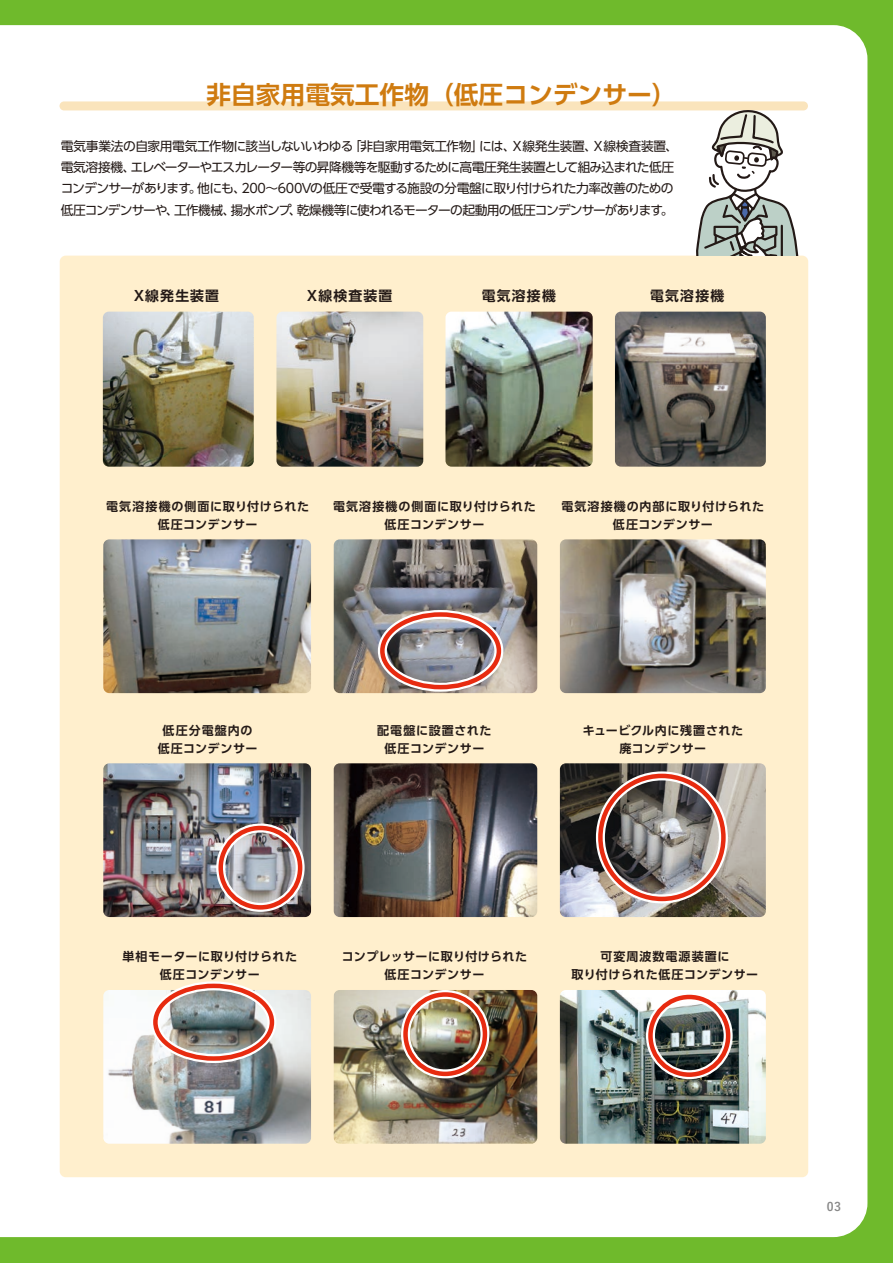
<style>
.page{position:relative;width:893px;height:1263px;background:#6fba2c}
.page>*{position:absolute;margin:0;border:0;box-sizing:border-box;transform-origin:0 0}
.t1{font:700 24.75px "UD Shin Go Pr 6 De";color:#cf7b10}
.t2{font:700 13.8px "UD Shin Go Pr 6 De";letter-spacing:.09em;color:#231916}
.t3{font:12.75px/21.3px "UD Shin Go Pr 6";letter-spacing:-.055em;color:#231916}
.t4{font:700 12px/18px "UD Shin Go Pr 6 De";letter-spacing:.055em;color:#231916;text-align:center}
.t5{font:700 12px/18px "UD Shin Go Pr 6 De";letter-spacing:.035em;color:#231916;text-align:center}
.t6{font:12px "Yu Gothic Std B";color:#898989}
</style>
<div class="page">
<div style="left:0;top:25px;width:867px;height:1212px;background:#fff"></div>
<div style="left:60px;top:256px;width:748px;height:921px;background:#ffefcd;border-radius:6px"></div>
<img style="left:103px;top:539px;width:208px;height:154px">
<img style="left:334px;top:539px;width:203px;height:154px">
<img style="left:560px;top:539px;width:206px;height:154px">
<img style="left:103px;top:763px;width:208px;height:154px">
<img style="left:334px;top:763px;width:203px;height:154px">
<img style="left:560px;top:763px;width:206px;height:154px">
<img style="left:103px;top:990px;width:208px;height:154px">
<img style="left:334px;top:990px;width:203px;height:154px">
<img style="left:560px;top:990px;width:206px;height:154px">
<img style="left:103px;top:312px;width:151px;height:155px">
<img style="left:276px;top:312px;width:147px;height:155px">
<img style="left:615px;top:312px;width:151px;height:155px">
<img style="left:445px;top:312px;width:148px;height:155px">
<div style="left:646px;top:992px;width:87px;height:87px;border:9px solid #fff;border-radius:50%"></div>
<div style="left:648px;top:995px;width:82px;height:82px;border:4px solid #e72b10;border-radius:50%"></div>
<div style="left:401px;top:990px;width:88px;height:88px;border:9px solid #fff;border-radius:50%"></div>
<div style="left:403px;top:992px;width:84px;height:84px;border:4px solid #e72b10;border-radius:50%"></div>
<div style="left:216px;top:823px;width:89px;height:89px;border:9px solid #fff;border-radius:50%"></div>
<div style="left:218px;top:826px;width:84px;height:84px;border:4px solid #e72b10;border-radius:50%"></div>
<div style="left:378px;top:610px;width:125px;height:82px;border:9px solid #fff;border-radius:50%"></div>
<div style="left:380px;top:612px;width:121px;height:77px;border:4px solid #e72b10;border-radius:50%"></div>
<div style="left:151px;top:981px;width:125px;height:82px;border:9px solid #fff;border-radius:50%"></div>
<div style="left:153px;top:984px;width:121px;height:77px;border:4px solid #e72b10;border-radius:50%"></div>
<div style="left:596px;top:771px;width:132px;height:132px;border:9px solid #fff;border-radius:50%"></div>
<div style="left:598px;top:774px;width:128px;height:127px;border:4px solid #e72b10;border-radius:50%"></div>
<div style="left:60px;top:101px;width:748px;height:9px;background:#fae4bc;border-radius:4px"></div>
<svg style="left:694px;top:104px;width:116px;height:152px;background:#cbccc7"></svg>
<h1 class="t1" style="left:206px;top:75px;width:472px">非自家用電気工作物（低圧コンデンサー）</h1>
<p class="t3" style="left:61px;top:135px;width:619px">電気事業法の自家用電気工作物に該当しないいわゆる「非自家用電気工作物」には、Ｘ線発生装置、Ｘ線検査装置、電気溶接機、エレベーターやエスカレーター等の昇降機等を駆動するために高電圧発生装置として組み込まれた低圧コンデンサーがあります。他にも、200～600Vの低圧で受電する施設の分電盤に取り付けられた力率改善のための低圧コンデンサーや、工作機械、揚水ポンプ、乾燥機等に使われるモーターの起動用の低圧コンデンサーがあります。</p>
<p class="t2" style="left:134px;top:285px;width:86px">X線発生装置</p>
<p class="t2" style="left:307px;top:285px;width:87px">X線検査装置</p>
<p class="t2" style="left:482px;top:285px;width:76px">電気溶接機</p>
<p class="t2" style="left:650px;top:285px;width:76px">電気溶接機</p>
<p class="t4" style="left:106px;top:497px;width:204px">電気溶接機の側面に取り付けられた低圧コンデンサー</p>
<p class="t4" style="left:333px;top:497px;width:204px">電気溶接機の側面に取り付けられた低圧コンデンサー</p>
<p class="t4" style="left:561px;top:497px;width:204px">電気溶接機の内部に取り付けられた低圧コンデンサー</p>
<p class="t4" style="left:158px;top:721px;width:101px">低圧分電盤内の低圧コンデンサー</p>
<p class="t4" style="left:377px;top:721px;width:116px">配電盤に設置された低圧コンデンサー</p>
<p class="t4" style="left:583px;top:721px;width:162px">キュービクル内に残置された廃コンデンサー</p>
<p class="t4" style="left:122px;top:947px;width:176px">単相モーターに取り付けられた低圧コンデンサー</p>
<p class="t5" style="left:342px;top:947px;width:187px">コンプレッサーに取り付けられた低圧コンデンサー</p>
<p class="t4" style="left:572px;top:947px;width:188px">可変周波数電源装置に<br>取り付けられた低圧コンデンサー</p>
<p class="t6" style="left:827px;top:1198px;width:16px">03</p>
</div>
